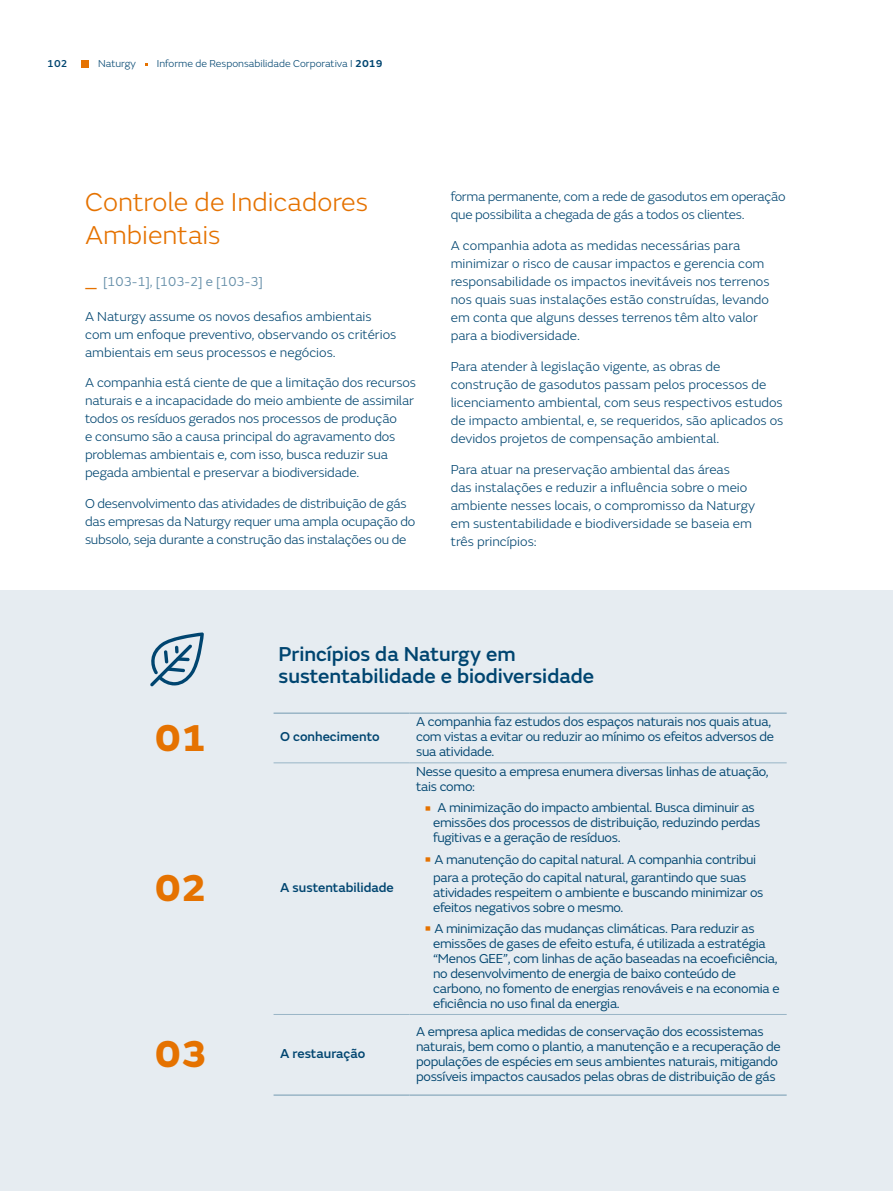
<style>
.page{position:relative;width:893px;height:1191px;background:#fff}
.page>*{position:absolute;margin:0;border:0;box-sizing:border-box;transform-origin:0 0}
.t1{font:800 39px "FS Emeric";color:#e57200}
.t2{font:300 27px/33px "FS Emeric";color:#e57200}
.t3{font:500 21px/22.5px "FS Emeric";color:#004570}
.t4{font:300 13.5px/18px "FS Emeric";color:#004570}
.t5{font:13.5px/15px "FS Emeric";letter-spacing:-.02em;color:#004570}
.t6{font:300 13.5px/18px "FS Emeric";letter-spacing:-.02em;color:#004570}
.t7{font:500 13.5px "FS Emeric";color:#004570}
.t8{font:13.5px "FS Emeric";color:#668fa9}
.t9{font:300 10.5px "FS Emeric";color:#004570}
.t10{font:500 10.5px "FS Emeric";color:#004570}
.s1{font-weight:600}
.s2{font-weight:300;font-size:27px;color:#e57200}
.s3{font-weight:600;font-size:19.5px;color:#e57200}
</style>
<div class="page">
<div style="left:0;top:590px;width:893px;height:601px;background:#e6ecf1"></div>
<hr style="left:274px;top:712px;width:136px;height:2px;background:#99b5c6">
<hr style="left:410px;top:712px;width:377px;height:2px;background:#99b5c6">
<hr style="left:274px;top:762px;width:136px;height:1px;background:#99b5c6">
<hr style="left:410px;top:762px;width:377px;height:1px;background:#99b5c6">
<hr style="left:274px;top:1014px;width:136px;height:1px;background:#99b5c6">
<hr style="left:274px;top:1094px;width:136px;height:1px;background:#99b5c6">
<hr style="left:410px;top:1014px;width:377px;height:1px;background:#99b5c6">
<hr style="left:410px;top:1094px;width:377px;height:1px;background:#99b5c6">
<div style="left:81px;top:60px;width:8px;height:7px;background:#e57200"></div>
<svg style="left:150px;top:632px;width:54px;height:54px"></svg>
<p class="t10" style="left:47px;top:56px;width:22px">102</p>
<p class="t9" style="left:98px;top:57px;width:39px">Naturgy</p>
<p class="t9" style="left:157px;top:57px;width:227px">Informe de Responsabilidade Corporativa I <span class="s1">2019</span></p>
<h2 class="t2" style="left:85px;top:184px;width:285px">Controle de Indicadores<br>Ambientais</h2>
<p class="t8" style="left:85px;top:272px;width:179px"><span class="s2">_</span> [103-1], [103-2] e [103-3]</p>
<p class="t4" style="left:85px;top:306px;width:313px">A Naturgy assume os novos desafios ambientais com um enfoque preventivo, observando os critérios ambientais em seus processos e negócios.</p>
<p class="t4" style="left:85px;top:373px;width:332px">A companhia está ciente de que a limitação dos recursos naturais e a incapacidade do meio ambiente de assimilar todos os resíduos gerados nos processos de produção<br>e consumo são a causa principal do agravamento dos problemas ambientais e, com isso, busca reduzir sua pegada ambiental e preservar a biodiversidade.</p>
<p class="t6" style="left:85px;top:494px;width:332px">O desenvolvimento das atividades de distribuição de gás das empresas da Naturgy requer uma ampla ocupação do subsolo, seja durante a construção das instalações ou de</p>
<p class="t6" style="left:451px;top:187px;width:336px">forma permanente, com a rede de gasodutos em operação que possibilita a chegada de gás a todos os clientes.</p>
<p class="t4" style="left:451px;top:236px;width:320px">A companhia adota as medidas necessárias para minimizar o risco de causar impactos e gerencia com responsabilidade os impactos inevitáveis nos terrenos nos quais suas instalações estão construídas, levando em conta que alguns desses terrenos têm alto valor para a biodiversidade.</p>
<p class="t4" style="left:451px;top:357px;width:334px">Para atender à legislação vigente, as obras de construção de gasodutos passam pelos processos de licenciamento ambiental, com seus respectivos estudos de impacto ambiental, e, se requeridos, são aplicados os devidos projetos de compensação ambiental.</p>
<p class="t4" style="left:451px;top:459px;width:306px">Para atuar na preservação ambiental das áreas<br>das instalações e reduzir a influência sobre o meio ambiente nesses locais, o compromisso da Naturgy em sustentabilidade e biodiversidade se baseia em três princípios:</p>
<h3 class="t3" style="left:279px;top:641px;width:317px">Princípios da Naturgy em sustentabilidade e biodiversidade</h3>
<h1 class="t1" style="left:155px;top:706px;width:54px">01</h1>
<p class="t7" style="left:280px;top:727px;width:101px">O conhecimento</p>
<h1 class="t1" style="left:155px;top:857px;width:54px">02</h1>
<p class="t7" style="left:280px;top:877px;width:115px">A sustentabilidade</p>
<h1 class="t1" style="left:155px;top:1023px;width:54px">03</h1>
<p class="t7" style="left:280px;top:1043px;width:87px">A restauração</p>
<p class="t5" style="left:416px;top:713px;width:360px">A companhia faz estudos dos espaços naturais nos quais atua, com vistas a evitar ou reduzir ao mínimo os efeitos adversos de sua atividade.</p>
<p class="t5" style="left:416px;top:763px;width:354px">Nesse quesito a empresa enumera diversas linhas de atuação, tais como:</p>
<p class="t5" style="left:433px;top:799px;width:329px;text-indent:-9px"><span class="s3">•</span> A minimização do impacto ambiental. Busca diminuir as emissões dos processos de distribuição, reduzindo perdas fugitivas e a geração de resíduos.</p>
<p class="t5" style="left:425px;top:849px;width:333px;line-height:18px;text-align:center"><span class="s3">•</span> A manutenção do capital natural. A companhia contribui para a proteção do capital natural, garantindo que suas</p>
<p class="t5" style="left:433px;top:884px;width:332px">atividades respeitem o ambiente e buscando minimizar os efeitos negativos sobre o mesmo.</p>
<p class="t5" style="left:433px;top:920px;width:348px;text-indent:-9px"><span class="s3">•</span> A minimização das mudanças climáticas. Para reduzir as emissões de gases de efeito estufa, é utilizada a estratégia “Menos GEE”, com linhas de ação baseadas na ecoeficiência, no desenvolvimento de energia de baixo conteúdo de carbono, no fomento de energias renováveis e na economia e eficiência no uso final da energia.</p>
<p class="t5" style="left:416px;top:1023px;width:366px">A empresa aplica medidas de conservação dos ecossistemas naturais, bem como o plantio, a manutenção e a recuperação de populações de espécies em seus ambientes naturais, mitigando possíveis impactos causados pelas obras de distribuição de gás</p>
</div>
